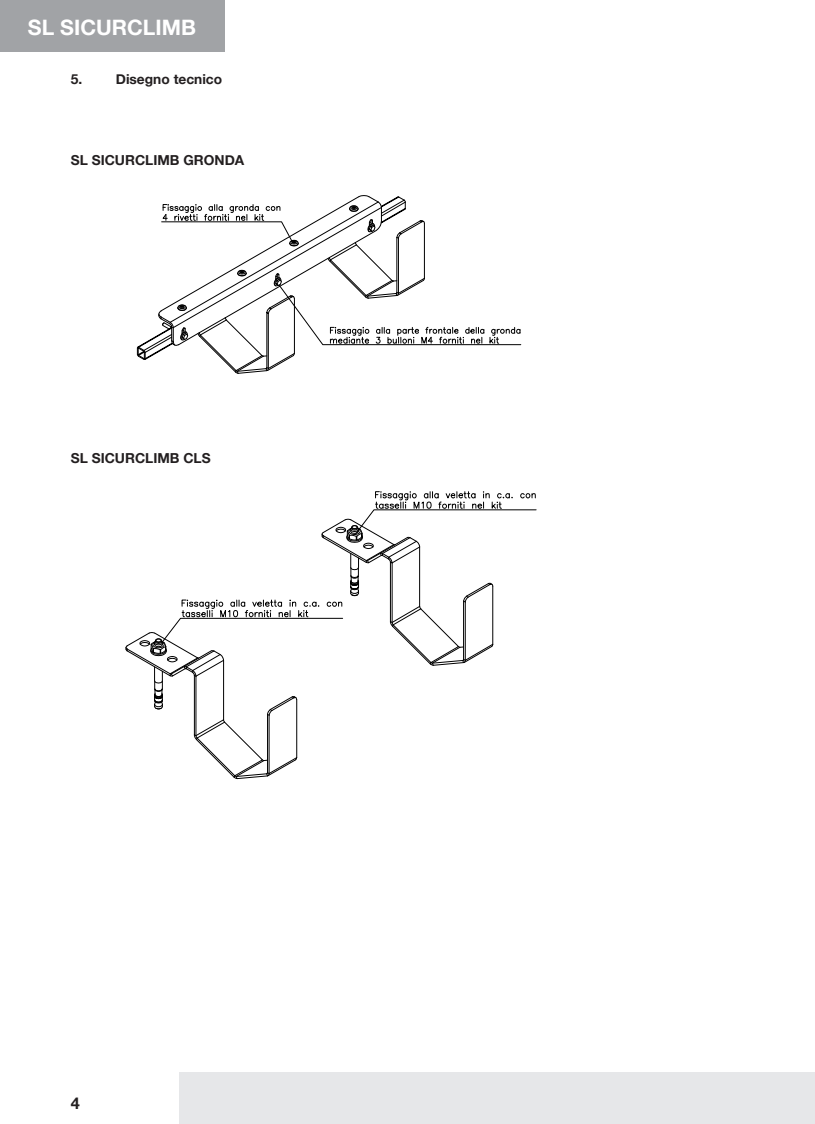
<style>
.page{position:relative;width:815px;height:1124px;background:#fff}
.page>*{position:absolute;margin:0;border:0;box-sizing:border-box;transform-origin:0 0}
.t1{font:700 21.25px "Helvetica Neue";color:#fff}
.t2{font:700 16.25px "Helvetica Neue";color:#231f20}
.t3{font:700 13.75px "Helvetica Neue";color:#231f20}
</style>
<div class="page">
<div style="left:180px;top:1072px;width:635px;height:51px;background:#e6e7e9"></div>
<svg style="left:137px;top:312px;width:22px;height:48px"></svg>
<svg style="left:159px;top:195px;width:362px;height:178px"></svg>
<svg style="left:126px;top:491px;width:410px;height:287px"></svg>
<div style="left:0;top:0;width:224px;height:52px;background:#a1a3a6"></div>
<p class="t1" style="left:28px;top:10px;width:170px">SL SICURCLIMB</p>
<p class="t3" style="left:71px;top:69px;width:13px">5.</p>
<p class="t3" style="left:116px;top:69px;width:108px">Disegno tecnico</p>
<p class="t3" style="left:71px;top:150px;width:175px">SL SICURCLIMB GRONDA</p>
<p class="t3" style="left:71px;top:447px;width:141px">SL SICURCLIMB CLS</p>
<p class="t2" style="left:71px;top:1090px;width:11px">4</p>
</div>
